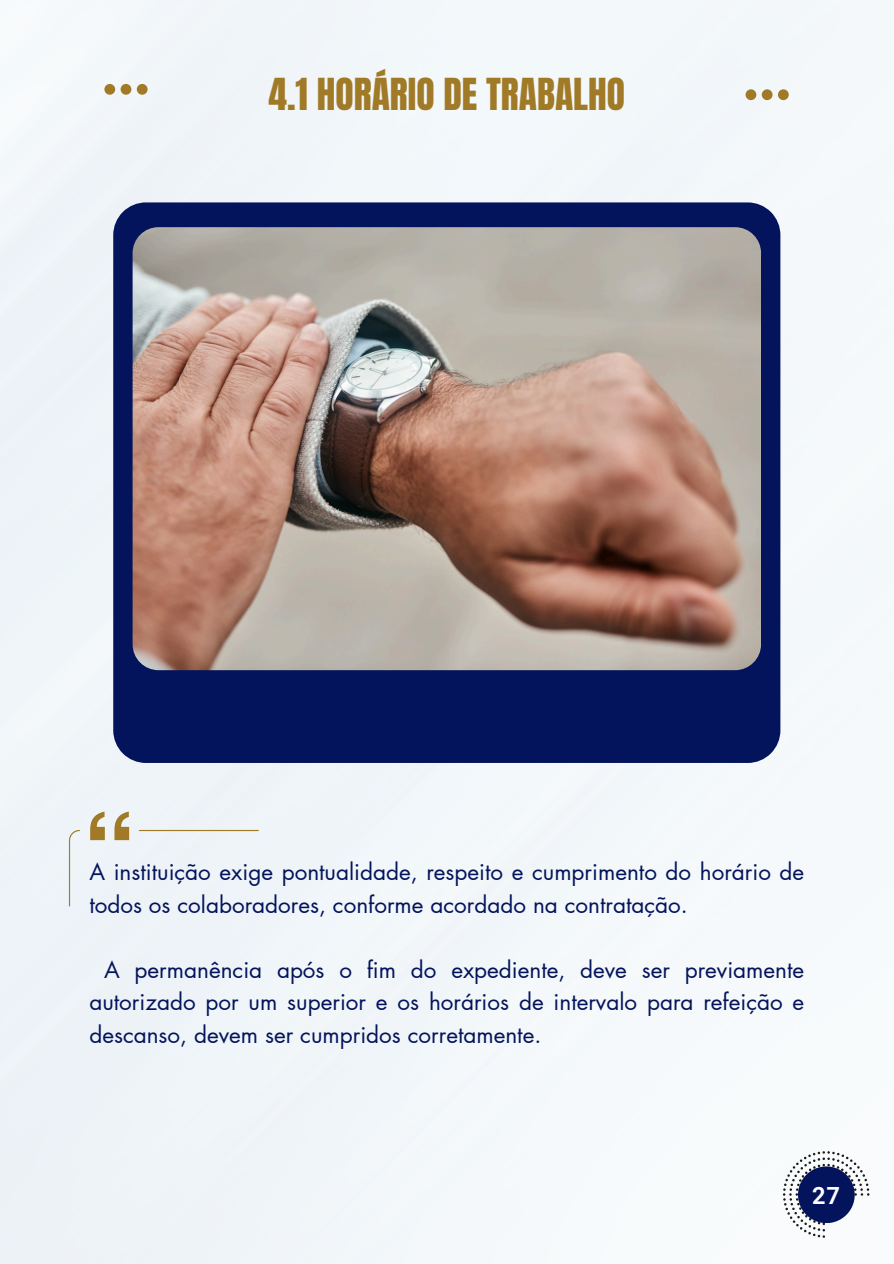
<style>
.page{position:relative;width:894px;height:1264px;background:#fff}
.page>*{position:absolute;margin:0;border:0;box-sizing:border-box;transform-origin:0 0}
.t1{font:37.5px "Anton";color:#a07a27}
.t2{font:700 23.55px "Roboto Mono";color:#fff}
.t3{font:22.5px/32.7px "Futura LT Pro";color:#04145c}
</style>
<div class="page">
<div style="left:0;top:0;width:893px;height:1263px;background:#f2f7fa"></div>
<div style="left:113px;top:202px;width:667px;height:561px;background:#04145c"></div>
<img style="left:132px;top:227px;width:628px;height:443px;border-radius:26px">
<svg style="left:104px;top:84px;width:43px;height:11px"></svg>
<svg style="left:745px;top:89px;width:43px;height:11px"></svg>
<svg style="left:782px;top:1151px;width:87px;height:86px"></svg>
<hr style="left:139px;top:830px;width:120px;height:1px;background:#a07a27">
<svg style="left:69px;top:830px;width:11px;height:76px"></svg>
<svg style="left:90px;top:811px;width:39px;height:29px"></svg>
<p class="t1" style="left:268px;top:67px;width:358px">4.1 HORÁRIO DE TRABALHO</p>
<h1 class="t3" style="left:89px;top:856px;width:716px">A instituição exige pontualidade, respeito e cumprimento do horário de todos os colaboradores, conforme acordado na contratação.</h1>
<p class="t3" style="left:89px;top:954px;width:716px;text-align:justify;text-indent:15px">A permanência após o fim do expediente, deve ser previamente autorizado por um superior e os horários de intervalo para refeição e descanso, devem ser cumpridos corretamente.</p>
<p class="t2" style="left:812px;top:1178px;width:30px">27</p>
</div>
